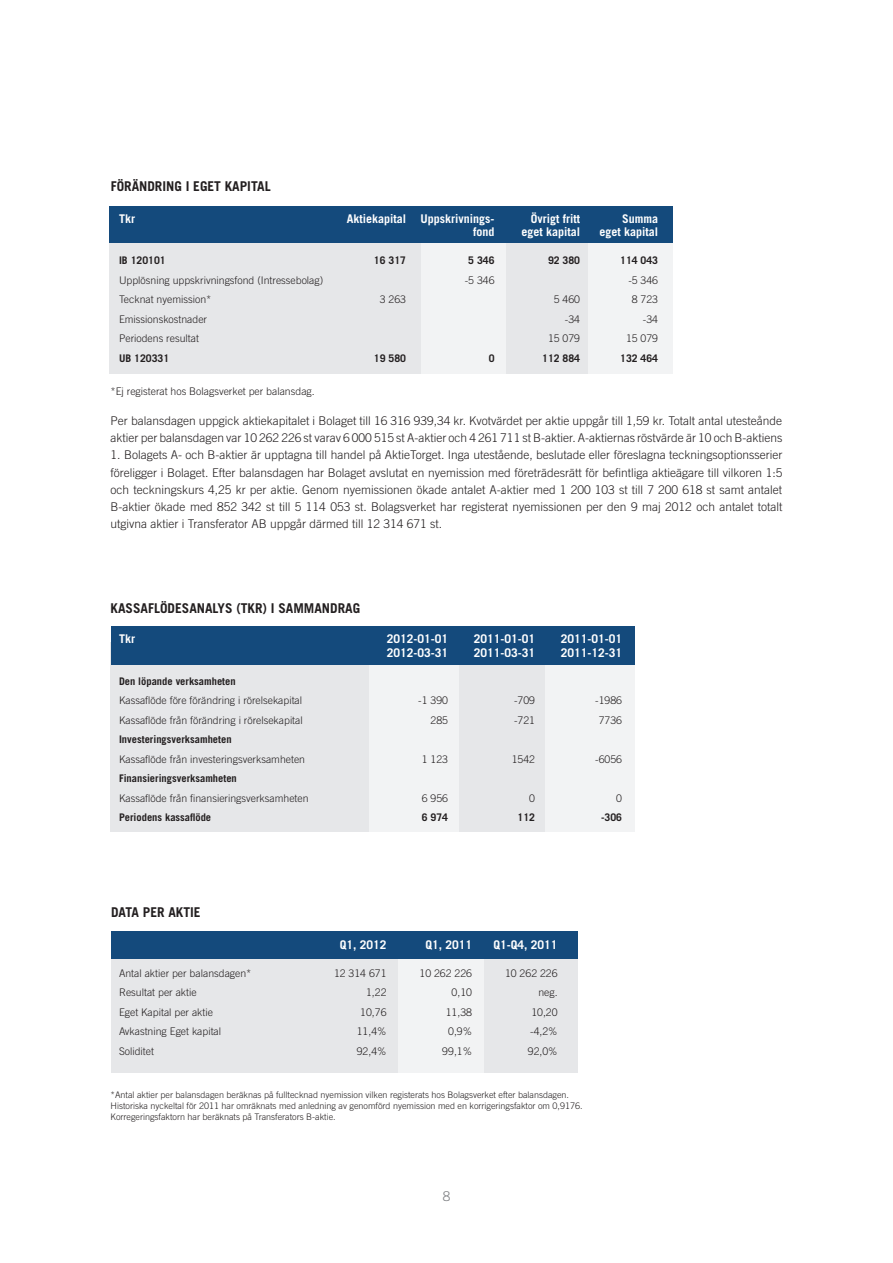
<style>
.page{position:relative;width:893px;height:1263px;background:#fff}
.page>*{position:absolute;margin:0;border:0;box-sizing:border-box;transform-origin:0 0}
.Rubrik_2{font:700 13.5px "Trade Gothic";color:#231f20}
.Rubrik_1{font:700 13.5px "Trade Gothic";color:#231f20}
.t1{font:300 13.5px "Trade Gothic";color:#808285}
.Punkter{font:300 12px/17.2px "Trade Gothic";color:#231f20}
.Bröd1{font:700 12px "Trade Gothic";color:#fff}
.Bröd1-2{font:300 10.5px "Trade Gothic";color:#231f20}
.Bröd1-3{font:700 10.5px "Trade Gothic";color:#231f20}
.Bröd1-4{font:300 9px "Trade Gothic";color:#231f20}
</style>
<div class="page">
<div style="left:111px;top:642px;width:523px;height:190px;background:#e6e7e9"></div>
<div style="left:369px;top:642px;width:89px;height:190px;background:#f2f3f4"></div>
<div style="left:545px;top:642px;width:89px;height:190px;background:#f2f3f4"></div>
<div style="left:111px;top:626px;width:523px;height:39px;background:#144a7c"></div>
<div style="left:111px;top:947px;width:466px;height:125px;background:#e6e7e9"></div>
<div style="left:398px;top:947px;width:86px;height:125px;background:#f2f3f4"></div>
<div style="left:111px;top:931px;width:466px;height:27px;background:#144a7c"></div>
<div style="left:109px;top:223px;width:563px;height:151px;background:#e6e7e9"></div>
<div style="left:422px;top:223px;width:84px;height:151px;background:#f2f3f4"></div>
<div style="left:588px;top:223px;width:85px;height:151px;background:#f2f3f4"></div>
<div style="left:109px;top:206px;width:563px;height:37px;background:#144a7c"></div>
<p class="Rubrik_1" style="left:111px;top:177px;width:162px">FÖRÄNDRING I EGET KAPITAL</p>
<p class="Bröd1" style="left:119px;top:211px;width:17px">Tkr</p>
<p class="Bröd1" style="left:347px;top:211px;width:149px">Aktiekapital Uppskrivnings-</p>
<p class="Bröd1" style="left:531px;top:211px;width:51px">Övrigt fritt</p>
<p class="Bröd1" style="left:622px;top:211px;width:37px">Summa</p>
<p class="Bröd1" style="left:473px;top:225px;width:23px">fond</p>
<p class="Bröd1" style="left:521px;top:225px;width:60px">eget kapital</p>
<p class="Bröd1" style="left:599px;top:225px;width:60px">eget kapital</p>
<p class="Bröd1-3" style="left:119px;top:254px;width:48px">IB 120101</p>
<p class="Bröd1-3" style="left:374px;top:254px;width:34px">16 317</p>
<p class="Bröd1-3" style="left:468px;top:254px;width:28px">5 346</p>
<p class="Bröd1-3" style="left:548px;top:254px;width:34px">92 380</p>
<p class="Bröd1-3" style="left:620px;top:254px;width:39px">114 043</p>
<p class="Bröd1-2" style="left:119px;top:274px;width:206px">Upplösning uppskrivningsfond (Intressebolag)</p>
<p class="Bröd1-2" style="left:465px;top:274px;width:31px">-5 346</p>
<p class="Bröd1-2" style="left:628px;top:274px;width:31px">-5 346</p>
<p class="Bröd1-2" style="left:119px;top:293px;width:94px">Tecknat nyemission*</p>
<p class="Bröd1-2" style="left:380px;top:293px;width:28px">3 263</p>
<p class="Bröd1-2" style="left:554px;top:293px;width:28px">5 460</p>
<p class="Bröd1-2" style="left:632px;top:293px;width:28px">8 723</p>
<p class="Bröd1-2" style="left:119px;top:313px;width:90px">Emissionskostnader</p>
<p class="Bröd1-2" style="left:565px;top:313px;width:17px">-34</p>
<p class="Bröd1-2" style="left:643px;top:313px;width:17px">-34</p>
<p class="Bröd1-2" style="left:119px;top:332px;width:81px">Periodens resultat</p>
<p class="Bröd1-2" style="left:548px;top:332px;width:34px">15 079</p>
<p class="Bröd1-2" style="left:626px;top:332px;width:34px">15 079</p>
<p class="Bröd1-3" style="left:119px;top:352px;width:52px">UB 120331</p>
<p class="Bröd1-3" style="left:374px;top:352px;width:34px">19 580</p>
<p class="Bröd1-3" style="left:489px;top:352px;width:7px">0</p>
<p class="Bröd1-3" style="left:542px;top:352px;width:39px">112 884</p>
<p class="Bröd1-3" style="left:620px;top:352px;width:39px">132 464</p>
<p class="Bröd1-2" style="left:111px;top:385px;width:206px">*Ej registerat hos Bolagsverket per balansdag.</p>
<p class="Punkter" style="left:111px;top:412px;width:673px">Per balansdagen uppgick aktiekapitalet i Bolaget till 16 316 939,34 kr. Kvotvärdet per aktie uppgår till 1,59 kr. Totalt antal utesteånde aktier per balansdagen var 10 262 226 st varav 6 000 515 st A-aktier och 4 261 711 st B-aktier. A-aktiernas röstvärde är 10 och B-aktiens</p>
<p class="Punkter" style="left:111px;top:446px;width:673px;text-align:justify">1. Bolagets A- och B-aktier är upptagna till handel på AktieTorget. Inga utestående, beslutade eller föreslagna teckningsoptionsserier föreligger i Bolaget. Efter balansdagen har Bolaget avslutat en nyemission med företrädesrätt för befintliga aktieägare till vilkoren 1:5 och teckningskurs 4,25 kr per aktie. Genom nyemissionen ökade antalet A-aktier med 1 200 103 st till 7 200 618 st samt antalet B-aktier ökade med 852 342 st till 5 114 053 st. Bolagsverket har registerat nyemissionen per den 9 maj 2012 och antalet totalt utgivna aktier i Transferator AB uppgår därmed till 12 314 671 st.</p>
<p class="Rubrik_2" style="left:111px;top:600px;width:251px">KASSAFLÖDESANALYS (TKR) I SAMMANDRAG</p>
<p class="Bröd1" style="left:119px;top:631px;width:17px">Tkr</p>
<p class="Bröd1" style="left:387px;top:631px;width:63px">2012-01-01</p>
<p class="Bröd1" style="left:474px;top:631px;width:63px">2011-01-01</p>
<p class="Bröd1" style="left:561px;top:631px;width:63px">2011-01-01</p>
<p class="Bröd1" style="left:387px;top:645px;width:63px">2012-03-31</p>
<p class="Bröd1" style="left:474px;top:645px;width:63px">2011-03-31</p>
<p class="Bröd1" style="left:561px;top:645px;width:63px">2011-12-31</p>
<p class="Bröd1-3" style="left:119px;top:674px;width:118px">Den löpande verksamheten</p>
<p class="Bröd1-2" style="left:119px;top:694px;width:185px">Kassaflöde före förändring i rörelsekapital</p>
<p class="Bröd1-2" style="left:418px;top:694px;width:31px">-1 390</p>
<p class="Bröd1-2" style="left:514px;top:694px;width:23px">-709</p>
<p class="Bröd1-2" style="left:595px;top:694px;width:28px">-1986</p>
<p class="Bröd1-2" style="left:119px;top:714px;width:185px">Kassaflöde från förändring i rörelsekapital</p>
<p class="Bröd1-2" style="left:431px;top:714px;width:19px">285</p>
<p class="Bröd1-2" style="left:514px;top:714px;width:23px">-721</p>
<p class="Bröd1-2" style="left:599px;top:714px;width:25px">7736</p>
<p class="Bröd1-3" style="left:119px;top:733px;width:114px">Investeringsverksamheten</p>
<p class="Bröd1-2" style="left:119px;top:753px;width:188px">Kassaflöde från investeringsverksamheten</p>
<p class="Bröd1-2" style="left:422px;top:753px;width:28px">1 123</p>
<p class="Bröd1-2" style="left:512px;top:753px;width:25px">1542</p>
<p class="Bröd1-2" style="left:595px;top:753px;width:28px">-6056</p>
<p class="Bröd1-3" style="left:119px;top:772px;width:119px">Finansieringsverksamheten</p>
<p class="Bröd1-2" style="left:119px;top:792px;width:191px">Kassaflöde från finansieringsverksamheten</p>
<p class="Bröd1-2" style="left:422px;top:792px;width:28px">6 956</p>
<p class="Bröd1-2" style="left:529px;top:792px;width:7px">0</p>
<p class="Bröd1-2" style="left:616px;top:792px;width:7px">0</p>
<p class="Bröd1-3" style="left:119px;top:811px;width:94px">Periodens kassaflöde</p>
<p class="Bröd1-3" style="left:422px;top:811px;width:28px">6 974</p>
<p class="Bröd1-3" style="left:518px;top:811px;width:19px">112</p>
<p class="Bröd1-3" style="left:601px;top:811px;width:23px">-306</p>
<p class="Rubrik_2" style="left:111px;top:904px;width:91px">DATA PER AKTIE</p>
<p class="Bröd1" style="left:340px;top:937px;width:48px">Q1, 2012</p>
<p class="Bröd1" style="left:425px;top:937px;width:48px">Q1, 2011</p>
<p class="Bröd1" style="left:494px;top:937px;width:66px">Q1-Q4, 2011</p>
<p class="Bröd1-2" style="left:119px;top:967px;width:134px">Antal aktier per balansdagen*</p>
<p class="Bröd1-2" style="left:334px;top:967px;width:54px">12 314 671</p>
<p class="Bröd1-2" style="left:420px;top:967px;width:54px">10 262 226</p>
<p class="Bröd1-2" style="left:505px;top:967px;width:54px">10 262 226</p>
<p class="Bröd1-2" style="left:119px;top:986px;width:79px">Resultat per aktie</p>
<p class="Bröd1-2" style="left:366px;top:986px;width:22px">1,22</p>
<p class="Bröd1-2" style="left:452px;top:986px;width:22px">0,10</p>
<p class="Bröd1-2" style="left:538px;top:986px;width:21px">neg.</p>
<p class="Bröd1-2" style="left:119px;top:1006px;width:95px">Eget Kapital per aktie</p>
<p class="Bröd1-2" style="left:360px;top:1006px;width:28px">10,76</p>
<p class="Bröd1-2" style="left:446px;top:1006px;width:28px">11,38</p>
<p class="Bröd1-2" style="left:531px;top:1006px;width:28px">10,20</p>
<p class="Bröd1-2" style="left:119px;top:1025px;width:104px">Avkastning Eget kapital</p>
<p class="Bröd1-2" style="left:357px;top:1025px;width:31px">11,4%</p>
<p class="Bröd1-2" style="left:448px;top:1025px;width:25px">0,9%</p>
<p class="Bröd1-2" style="left:530px;top:1025px;width:29px">-4,2%</p>
<p class="Bröd1-2" style="left:119px;top:1045px;width:37px">Soliditet</p>
<p class="Bröd1-2" style="left:357px;top:1045px;width:31px">92,4%</p>
<p class="Bröd1-2" style="left:442px;top:1045px;width:31px">99,1%</p>
<p class="Bröd1-2" style="left:528px;top:1045px;width:31px">92,0%</p>
<p class="Bröd1-4" style="left:111px;top:1089px;width:460px">*Antal aktier per balansdagen beräknas på fulltecknad nyemission vilken registerats hos Bolagsverket efter balansdagen.</p>
<p class="Bröd1-4" style="left:111px;top:1100px;width:474px">Historiska nyckeltal för 2011 har omräknats med anledning av genomförd nyemission med en korrigeringsfaktor om 0,9176.</p>
<p class="Bröd1-4" style="left:111px;top:1111px;width:227px">Korregeringsfaktorn har beräknats på Transferators B-aktie.</p>
<p class="t1" style="left:443px;top:1188px;width:9px">8</p>
</div>
